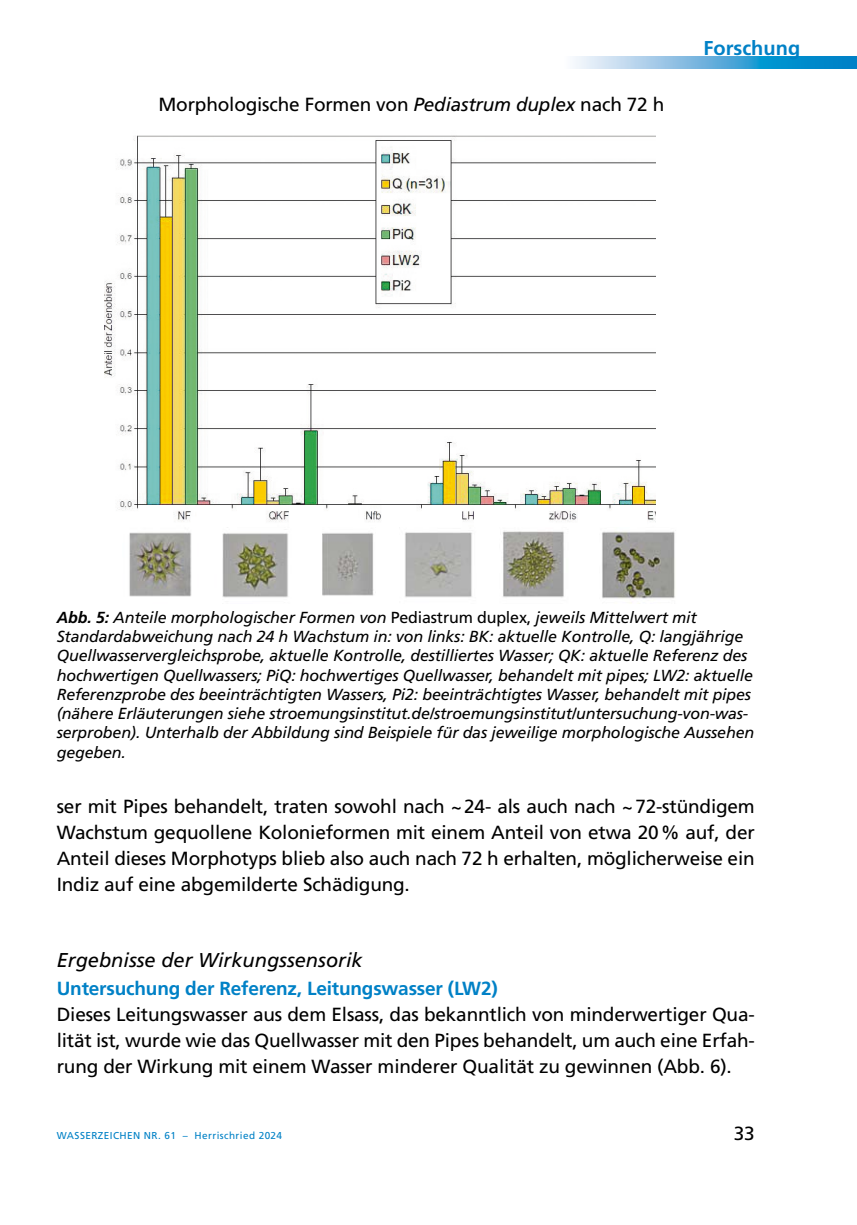
<style>
.page{position:relative;width:857px;height:1225px;background:#fff}
.page>*{position:absolute;margin:0;border:0;box-sizing:border-box;transform-origin:0 0}
.t1{font:italic 20px "Frutiger";color:#000}
.t2{font:700 20px "Frutiger";color:#0081c6}
.t3{font:19px/26px "Frutiger";letter-spacing:-.01em;color:#000;text-align:justify}
.t4{font:700 19px "Frutiger";letter-spacing:-.01em;color:#0081c6}
.t5{font:italic 16px/19.2px "Frutiger";letter-spacing:-.01em;color:#000}
.t6{font:10px "Frutiger";letter-spacing:.04em;color:#0081c6}
.s1{font-style:italic}
.s2{font-weight:700}
.s3{font-style:normal}
</style>
<div class="page">
<svg style="left:574px;top:57px;width:282px;height:11px"></svg>
<img style="left:104px;top:135px;width:551px;height:387px">
<img style="left:129px;top:531px;width:546px;height:72px">
<p class="t3" style="left:158px;top:91px;width:507px">Morphologische Formen von <span class="s1">Pediastrum duplex</span> nach 72 h</p>
<p class="t2" style="left:703px;top:36px;width:98px">Forschung</p>
<p class="t5" style="left:57px;top:608px;width:698px"><span class="s2">Abb. 5:</span> Anteile morphologischer Formen von <span class="s3">Pediastrum duplex,</span> jeweils Mittelwert mit Standardabweichung nach 24 h Wachstum in: von links: BK: aktuelle Kontrolle, Q: langjährige Quellwasservergleichsprobe, aktuelle Kontrolle, destilliertes Wasser; QK: aktuelle Referenz des hochwertigen Quellwassers; PiQ: hochwertiges Quellwasser, behandelt mit pipes; LW2: aktuelle Referenzprobe des beeinträchtigten Wassers, Pi2: beeinträchtigtes Wasser, behandelt mit pipes (nähere Erläuterungen siehe stroemungsinstitut.de/stroemungsinstitut/untersuchung-von-was&shy;serproben). Unterhalb der Abbildung sind Beispiele für das jeweilige morphologische Aussehen gegeben.</p>
<p class="t3" style="left:57px;top:793px;width:699px">ser mit Pipes behandelt, traten sowohl nach ~24- als auch nach ~72-stündigem Wachstum gequollene Kolonieformen mit einem Anteil von etwa 20% auf, der Anteil dieses Morphotyps blieb also auch nach 72 h erhalten, möglicherweise ein Indiz auf eine abgemilderte Schädigung.</p>
<p class="t1" style="left:57px;top:948px;width:307px">Ergebnisse der Wirkungssensorik</p>
<p class="t4" style="left:57px;top:977px;width:442px">Untersuchung der Referenz, Leitungswasser (LW2)</p>
<p class="t3" style="left:57px;top:1001px;width:699px">Dieses Leitungswasser aus dem Elsass, das bekanntlich von minderwertiger Qua&shy;lität ist, wurde wie das Quellwasser mit den Pipes behandelt, um auch eine Erfah&shy;rung der Wirkung mit einem Wasser minderer Qualität zu gewinnen (Abb. 6).</p>
<p class="t6" style="left:57px;top:1130px;width:227px">WASSERZEICHEN NR. 61 – Herrischried 2024</p>
<p class="t3" style="left:733px;top:1120px;width:23px">33</p>
</div>
